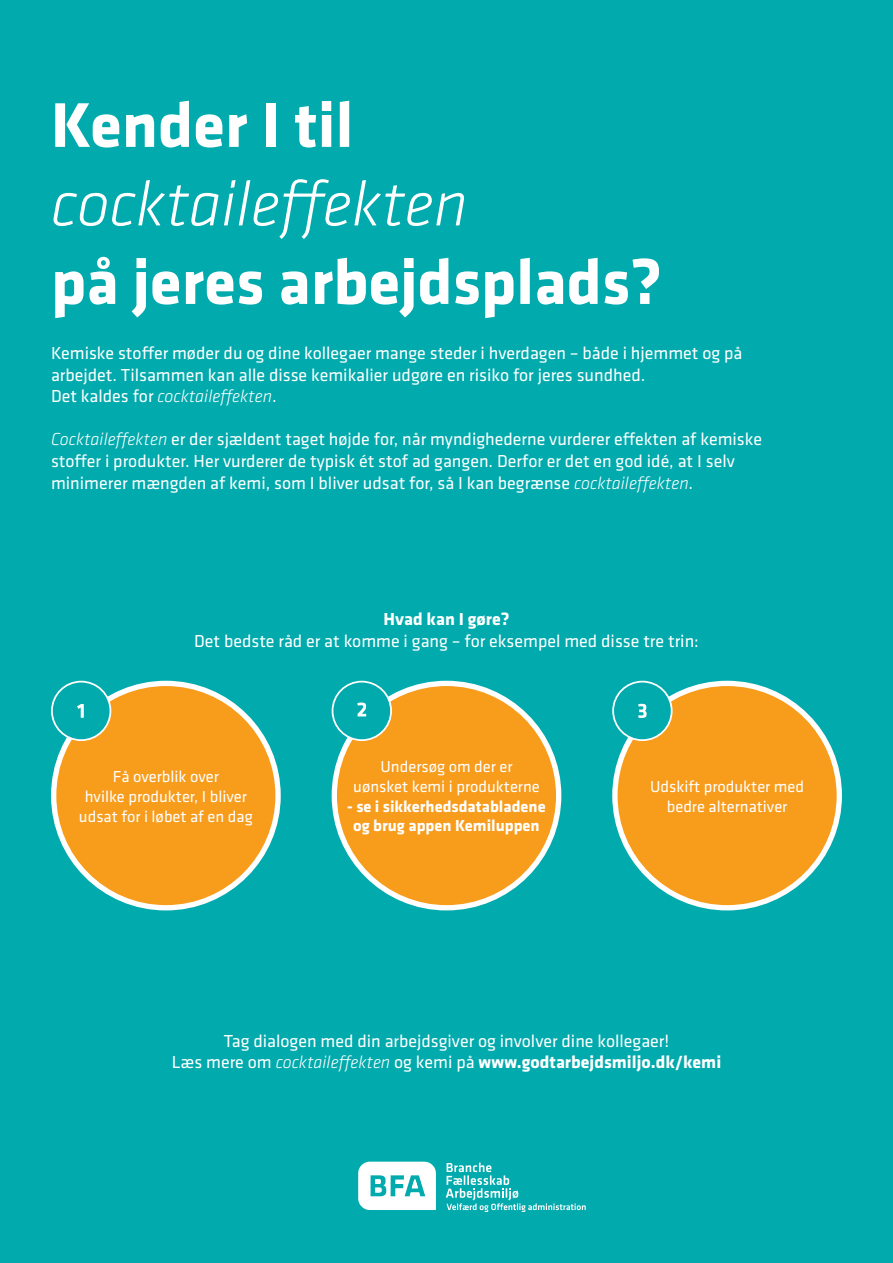
<style>
.page{position:relative;width:893px;height:1263px;background:#fff}
.page>*{position:absolute;margin:0;border:0;box-sizing:border-box;transform-origin:0 0}
.t1{font:700 65.4px "Klavika Basic";color:#fff}
.t2{font:italic 300 65.4px "Klavika Basic";color:#fff}
.t3{font:18px/21.6px "Klavika Basic";color:#fff}
.t4{font:700 18px "Klavika Basic";color:#fff}
.t5{font:italic 300 18px "Klavika Basic";color:#fff}
.t6{font:16.5px/19.8px "Klavika Basic";color:#fff;text-align:center}
.t7{font:700 16.5px "Klavika Basic";color:#fff}
.s1{font-weight:400;font-style:normal}
.s2{font-weight:300;font-style:italic}
.s3{font-weight:400}
</style>
<div class="page">
<div style="left:0;top:1px;width:893px;height:1262px;background:#00aaad"></div>
<div style="left:54px;top:683px;width:224px;height:225px;background:#f89c1c;border-radius:50%"></div>
<div style="left:51px;top:681px;width:230px;height:229px;border:5px solid #fff;border-radius:50%"></div>
<div style="left:334px;top:683px;width:225px;height:225px;background:#f89c1c;border-radius:50%"></div>
<div style="left:332px;top:681px;width:229px;height:229px;border:5px solid #fff;border-radius:50%"></div>
<div style="left:615px;top:683px;width:224px;height:225px;background:#f89c1c;border-radius:50%"></div>
<div style="left:612px;top:681px;width:230px;height:229px;border:5px solid #fff;border-radius:50%"></div>
<div style="left:52px;top:682px;width:58px;height:58px;background:#00aaad;border-radius:50%"></div>
<div style="left:51px;top:681px;width:60px;height:60px;border:2px solid #fff;border-radius:50%"></div>
<div style="left:332px;top:682px;width:59px;height:58px;background:#00aaad;border-radius:50%"></div>
<div style="left:332px;top:681px;width:60px;height:60px;border:2px solid #fff;border-radius:50%"></div>
<div style="left:613px;top:682px;width:59px;height:58px;background:#00aaad;border-radius:50%"></div>
<div style="left:612px;top:681px;width:61px;height:60px;border:2px solid #fff;border-radius:50%"></div>
<svg style="left:77px;top:704px;width:7px;height:14px"></svg>
<svg style="left:357px;top:702px;width:9px;height:14px"></svg>
<svg style="left:638px;top:704px;width:9px;height:14px"></svg>
<svg style="left:358px;top:1162px;width:78px;height:48px"></svg>
<svg style="left:446px;top:1162px;width:140px;height:50px"></svg>
<p class="t1" style="left:51px;top:78px;width:304px">Kender I til</p>
<p class="t2" style="left:51px;top:164px;width:418px">cocktaileffekten</p>
<p class="t1" style="left:51px;top:235px;width:612px">på jeres arbejdsplads?</p>
<p class="t3" style="left:51px;top:342px;width:693px">Kemiske stoffer møder du og dine kollegaer mange steder i hverdagen – både i hjemmet og på arbejdet. Tilsammen kan alle disse kemikalier udgøre en risiko for jeres sundhed.</p>
<p class="t5" style="left:51px;top:385px;width:227px"><span class="s1">Det kaldes for</span> cocktaileffekten<span class="s1">.</span></p>
<p class="t3" style="left:51px;top:428px;width:713px"><span class="s2">Cocktaileffekten</span> er der sjældent taget højde for, når myndighederne vurderer effekten af kemiske stoffer i produkter. Her vurderer de typisk ét stof ad gangen. Derfor er det en god idé, at I selv minimerer mængden af kemi, som I bliver udsat for, så I kan begrænse <span class="s2">cocktaileffekten</span>.</p>
<p class="t4" style="left:383px;top:606px;width:128px">Hvad kan I gøre?</p>
<p class="t3" style="left:194px;top:629px;width:506px">Det bedste råd er at komme i gang – for eksempel med disse tre trin:</p>
<p class="t6" style="left:113px;top:766px;width:107px">Få overblik over</p>
<p class="t6" style="left:79px;top:786px;width:175px">hvilke produkter, I bliver udsat for i løbet af en dag</p>
<p class="t6" style="left:381px;top:756px;width:133px">Undersøg om der er</p>
<p class="t6" style="left:353px;top:776px;width:188px">uønsket kemi i produkterne</p>
<p class="t7" style="left:347px;top:794px;width:200px">- se i sikkerhedsdatabladene</p>
<p class="t7" style="left:353px;top:814px;width:188px">og brug appen Kemiluppen</p>
<p class="t6" style="left:650px;top:776px;width:156px">Udskift produkter med</p>
<p class="t6" style="left:667px;top:796px;width:122px">bedre alternativer</p>
<p class="t3" style="left:224px;top:1029px;width:447px">Tag dialogen med din arbejdsgiver og involver dine kollegaer!</p>
<p class="t4" style="left:172px;top:1049px;width:551px"><span class="s3">Læs mere om</span> <span class="s2">cocktaileffekten</span> <span class="s3">og kemi på</span> www.godtarbejdsmiljo.dk/kemi</p>
</div>
